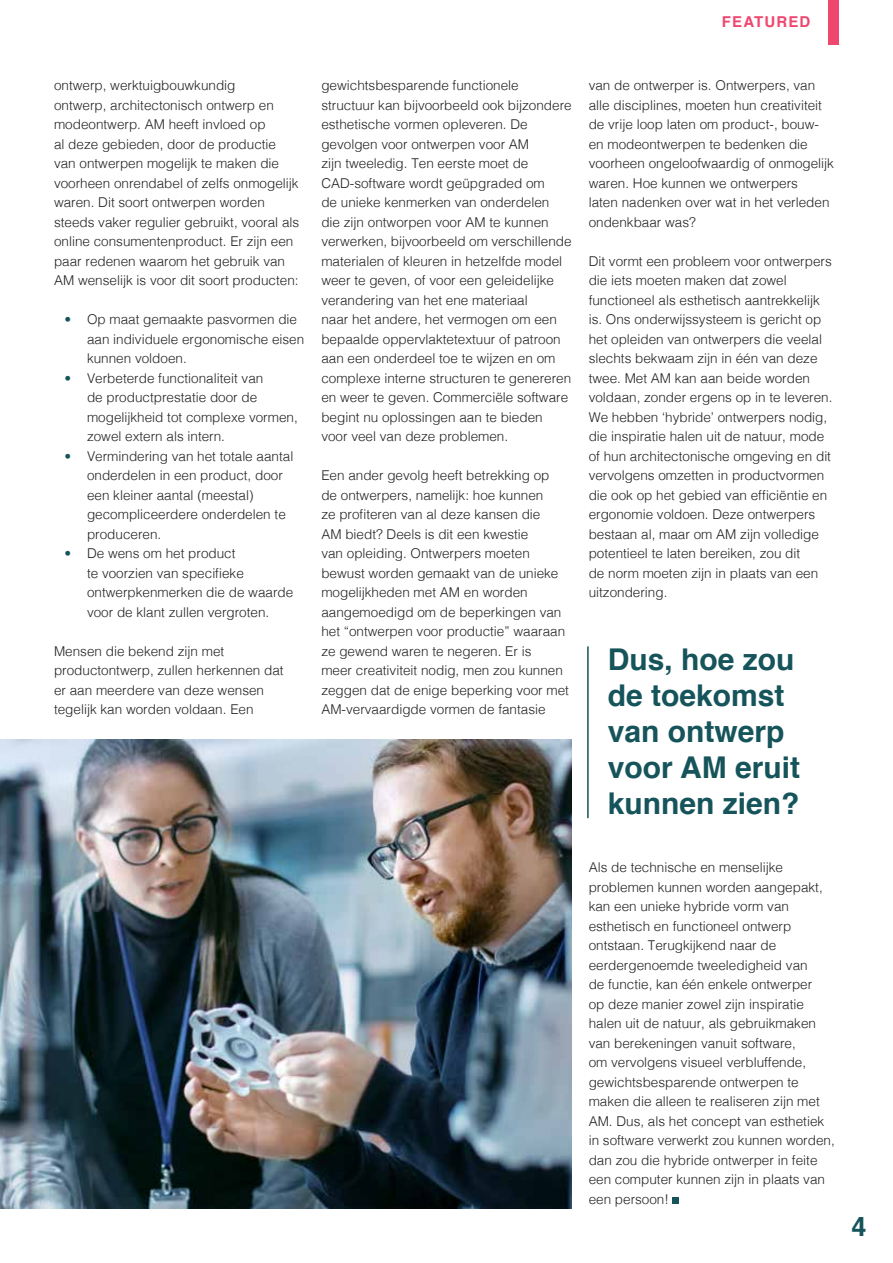
<style>
.page{position:relative;width:893px;height:1263px;background:#fff}
.page>*{position:absolute;margin:0;border:0;box-sizing:border-box;transform-origin:0 0}
.t1{font:700 30px/36px "Helvetica";color:#16545b}
.t2{font:700 27px "Helvetica";color:#16545b}
.t3{font:700 15px "Helvetica";letter-spacing:.075em;color:#ef486f}
.t4{font:300 13.5px/19.5px "Helvetica";color:#222}
.s1{font-family:"Avenir Next Condensed";font-weight:400;color:#16545b}
</style>
<div class="page">
<img style="left:0;top:740px;width:572px;height:469px">
<svg style="left:672px;top:1197px;width:6px;height:6px"></svg>
<hr style="left:587px;top:646px;width:2px;height:172px;background:#16545b">
<div style="left:828px;top:0;width:11px;height:45px;background:#ef486f"></div>
<p class="t3" style="left:722px;top:16px;width:90px">FEATURED</p>
<p class="t4" style="left:54px;top:77px;width:247px">ontwerp, werktuigbouwkundig<br>ontwerp, architectonisch ontwerp en modeontwerp. AM heeft invloed op<br>al deze gebieden, door de productie van ontwerpen mogelijk te maken die voorheen onrendabel of zelfs onmogelijk waren. Dit soort ontwerpen worden steeds vaker regulier gebruikt, vooral als online consumentenproduct. Er zijn een paar redenen waarom het gebruik van AM wenselijk is voor dit soort producten:</p>
<p class="t4" style="left:87px;top:311px;width:219px;text-indent:-23px"><span class="s1">•</span> Op maat gemaakte pasvormen die aan individuele ergonomische eisen kunnen voldoen.</p>
<p class="t4" style="left:87px;top:370px;width:212px;text-indent:-23px"><span class="s1">•</span> Verbeterde functionaliteit van<br>de productprestatie door de mogelijkheid tot complexe vormen, zowel extern als intern.</p>
<p class="t4" style="left:87px;top:448px;width:208px;text-indent:-23px"><span class="s1">•</span> Vermindering van het totale aantal onderdelen in een product, door een kleiner aantal (meestal) gecompliceerdere onderdelen te produceren.</p>
<p class="t4" style="left:87px;top:545px;width:208px;text-indent:-23px"><span class="s1">•</span> De wens om het product<br>te voorzien van specifieke ontwerpkenmerken die de waarde voor de klant zullen vergroten.</p>
<p class="t4" style="left:54px;top:643px;width:231px">Mensen die bekend zijn met productontwerp, zullen herkennen dat er aan meerdere van deze wensen tegelijk kan worden voldaan. Een</p>
<p class="t4" style="left:321px;top:77px;width:252px">gewichtsbesparende functionele structuur kan bijvoorbeeld ook bijzondere esthetische vormen opleveren. De gevolgen voor ontwerpen voor AM<br>zijn tweeledig. Ten eerste moet de CAD-software wordt geüpgraded om<br>de unieke kenmerken van onderdelen<br>die zijn ontworpen voor AM te kunnen verwerken, bijvoorbeeld om verschillende materialen of kleuren in hetzelfde model weer te geven, of voor een geleidelijke verandering van het ene materiaal<br>naar het andere, het vermogen om een bepaalde oppervlaktetextuur of patroon aan een onderdeel toe te wijzen en om complexe interne structuren te genereren en weer te geven. Commerciële software begint nu oplossingen aan te bieden voor veel van deze problemen.</p>
<p class="t4" style="left:321px;top:467px;width:249px">Een ander gevolg heeft betrekking op<br>de ontwerpers, namelijk: hoe kunnen<br>ze profiteren van al deze kansen die<br>AM biedt? Deels is dit een kwestie<br>van opleiding. Ontwerpers moeten bewust worden gemaakt van de unieke mogelijkheden met AM en worden aangemoedigd om de beperkingen van het “ontwerpen voor productie” waaraan ze gewend waren te negeren. Er is<br>meer creativiteit nodig, men zou kunnen zeggen dat de enige beperking voor met AM-vervaardigde vormen de fantasie</p>
<p class="t4" style="left:589px;top:77px;width:247px">van de ontwerper is. Ontwerpers, van alle disciplines, moeten hun creativiteit de vrije loop laten om product-, bouw&shy;en modeontwerpen te bedenken die voorheen ongeloofwaardig of onmogelijk waren. Hoe kunnen we ontwerpers<br>laten nadenken over wat in het verleden ondenkbaar was?</p>
<p class="t4" style="left:589px;top:252px;width:245px">Dit vormt een probleem voor ontwerpers die iets moeten maken dat zowel functioneel als esthetisch aantrekkelijk is. Ons onderwijssysteem is gericht op het opleiden van ontwerpers die veelal slechts bekwaam zijn in één van deze twee. Met AM kan aan beide worden voldaan, zonder ergens op in te leveren.<br>We hebben ‘hybride’ ontwerpers nodig, die inspiratie halen uit de natuur, mode of hun architectonische omgeving en dit vervolgens omzetten in productvormen die ook op het gebied van efficiëntie en ergonomie voldoen. Deze ontwerpers bestaan al, maar om AM zijn volledige potentieel te laten bereiken, zou dit<br>de norm moeten zijn in plaats van een uitzondering.</p>
<h1 class="t1" style="left:608px;top:641px;width:194px">Dus, hoe zou de toekomst van ontwerp voor AM eruit kunnen zien?</h1>
<p class="t4" style="left:589px;top:859px;width:248px">Als de technische en menselijke problemen kunnen worden aangepakt, kan een unieke hybride vorm van esthetisch en functioneel ontwerp ontstaan. Terugkijkend naar de eerdergenoemde tweeledigheid van<br>de functie, kan één enkele ontwerper<br>op deze manier zowel zijn inspiratie halen uit de natuur, als gebruikmaken van berekeningen vanuit software,<br>om vervolgens visueel verbluffende, gewichtsbesparende ontwerpen te maken die alleen te realiseren zijn met AM. Dus, als het concept van esthetiek in software verwerkt zou kunnen worden, dan zou die hybride ontwerper in feite een computer kunnen zijn in plaats van een persoon!</p>
<h2 class="t2" style="left:851px;top:1217px;width:17px">4</h2>
</div>
